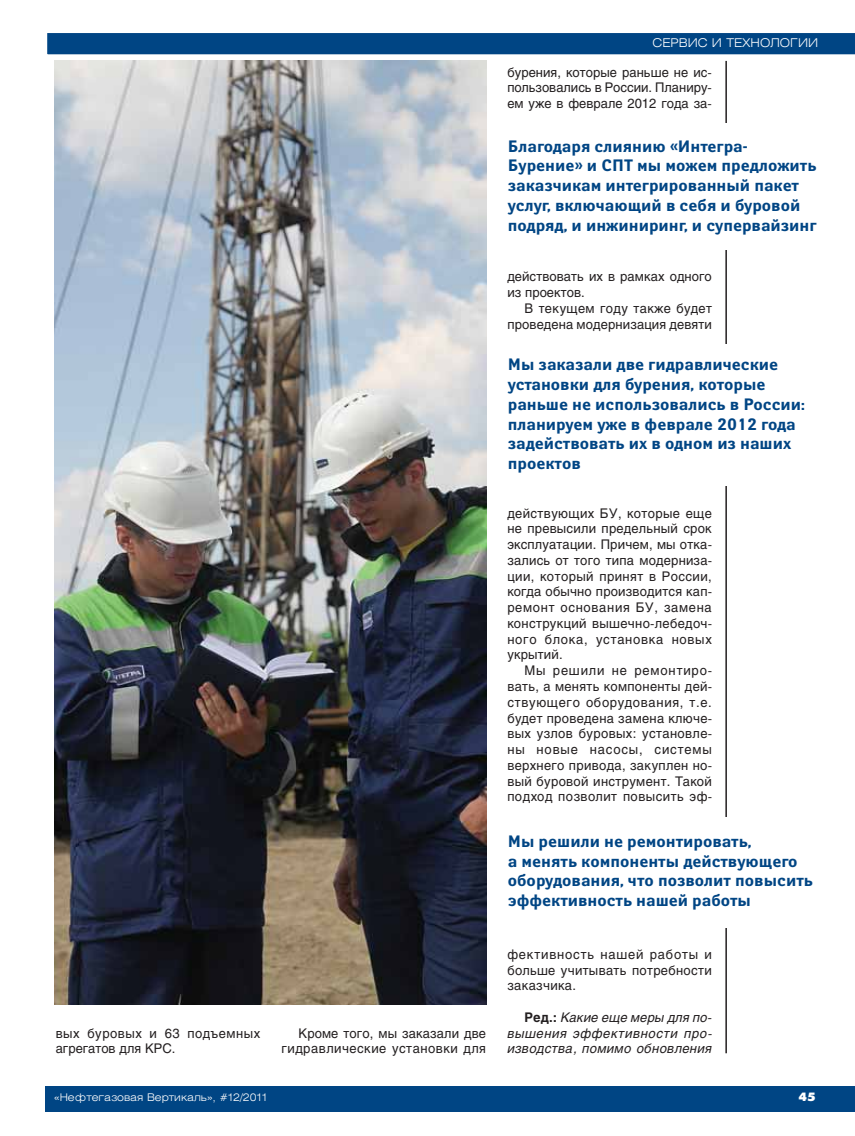
<style>
.page{position:relative;width:855px;height:1136px;background:#fff}
.page>*{position:absolute;margin:0;border:0;box-sizing:border-box;transform-origin:0 0}
.t1{font:700 16.5px/19.8px "Yanus C";color:#004584}
.t2{font:13.2px/15.8px "Helios";letter-spacing:.025em;color:#231f20;text-align:justify}
.t3{font:italic 13.2px/15.8px "Helios";letter-spacing:.025em;color:#231f20;text-align:justify}
.t4{font:13.2px/15.8px "Helios";letter-spacing:.005em;color:#231f20}
.t5{font:300 12px "Helios Ext";color:#fff}
.t6{font:12px "Futura Futuris XC";color:#fff}
.t7{font:300 10.5px "Helios Ext";color:#fff}
.s1{font-weight:700;font-style:normal}
</style>
<div class="page">
<div style="left:46px;top:1086px;width:809px;height:25px;background:#004584"></div>
<svg style="left:47px;top:33px;width:808px;height:22px;background:#084b88"></svg>
<hr style="left:725px;top:61px;width:2px;height:992px;background:#231f20">
<div style="left:508px;top:124px;width:312px;height:126px;background:#fff"></div>
<div style="left:508px;top:344px;width:312px;height:142px;background:#fff"></div>
<div style="left:508px;top:817px;width:312px;height:110px;background:#fff"></div>
<img style="left:54px;top:61px;width:432px;height:944px">
<p class="t5" style="left:652px;top:38px;width:167px">СЕРВИС И ТЕХНОЛОГИИ</p>
<p class="t2" style="left:507px;top:65px;width:206px">бурения, которые раньше не ис&shy;пользовались в России. Планиру&shy;ем уже в феврале 2012 года за-</p>
<p class="t1" style="left:508px;top:137px;width:310px">Благодаря слиянию «Интегра-Бурение» и СПТ мы можем предложить заказчикам интегрированный пакет услуг, включающий в себя и буровой подряд, и инжиниринг, и супервайзинг</p>
<p class="t4" style="left:507px;top:270px;width:206px">действовать их в рамках одного из проектов.</p>
<p class="t2" style="left:507px;top:302px;width:206px;text-align:right">В текущем году также будет проведена модернизация девяти</p>
<p class="t1" style="left:508px;top:356px;width:299px">Мы заказали две гидравлические установки для бурения, которые раньше не использовались в России: планируем уже в феврале 2012 года задействовать их в одном из наших проектов</p>
<p class="t2" style="left:507px;top:506px;width:206px">действующих БУ, которые еще не превысили предельный срок эксплуатации. Причем, мы отка&shy;зались от того типа модерниза&shy;ции, который принят в России, когда обычно производится кап&shy;ремонт основания БУ, замена конструкций вышечно-лебедоч&shy;ного блока, установка новых укрытий.</p>
<p class="t2" style="left:507px;top:664px;width:206px;text-indent:17px">Мы решили не ремонтиро&shy;вать, а менять компоненты дей&shy;ствующего оборудования, т.е. будет проведена замена ключе&shy;вых узлов буровых: установле&shy;ны новые насосы, системы верхнего привода, закуплен но&shy;вый буровой инструмент. Такой подход позволит повысить эф-</p>
<p class="t2" style="left:56px;top:1026px;width:206px">вых буровых и 63 подъемных агрегатов для КРС.</p>
<p class="t2" style="left:281px;top:1026px;width:206px;text-align:right">Кроме того, мы заказали две гидравлические установки для</p>
<p class="t1" style="left:508px;top:832px;width:307px">Мы решили не ремонтировать,<br>а менять компоненты действующего оборудования, что позволит повысить эффективность нашей работы</p>
<p class="t2" style="left:507px;top:947px;width:206px">фективность нашей работы и больше учитывать потребности заказчика.</p>
<p class="t3" style="left:507px;top:1010px;width:206px;text-indent:17px"><span class="s1">Ред.:</span> Какие еще меры для по&shy;вышения эффективности про&shy;изводства, помимо обновления</p>
<p class="t7" style="left:54px;top:1094px;width:214px">«Нефтегазовая Вертикаль», #12/2011</p>
<p class="t6" style="left:799px;top:1092px;width:18px">45</p>
</div>
